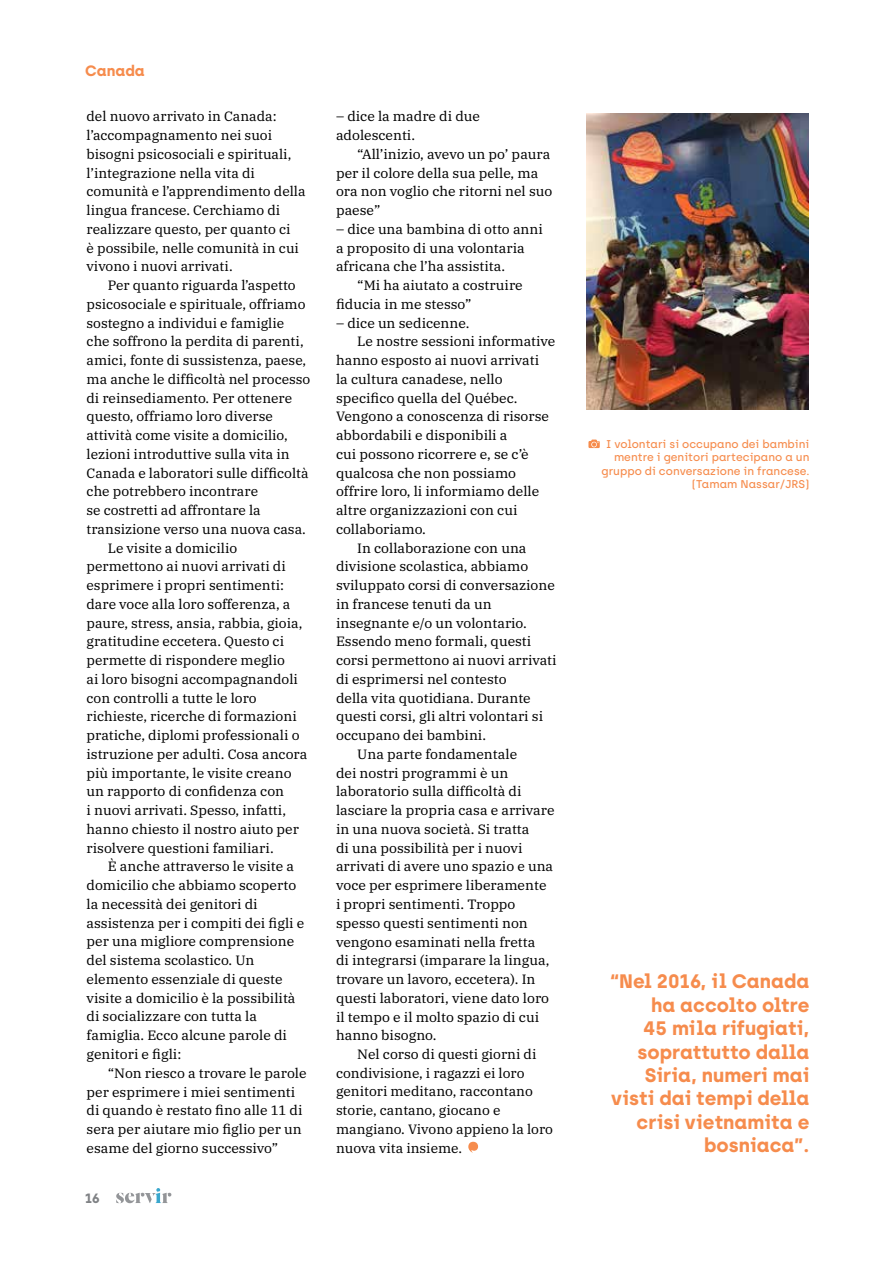
<style>
.page{position:relative;width:893px;height:1263px;background:#fff}
.page>*{position:absolute;margin:0;border:0;box-sizing:border-box;transform-origin:0 0}
.t1{font:700 19.5px/23.4px "Archia";color:#f68c4d;text-align:right}
.t2{font:700 15px "Archia";color:#f68c4d}
.t3{font:13.5px/18.8px "IBM Plex Serif";color:#000}
.t4{font:700 13.5px "Archia";color:#808285}
.t5{font:500 11.25px/13.5px "Archia";color:#f68c4d;text-align:right}
</style>
<div class="page">
<svg style="left:116px;top:1188px;width:55px;height:15px"></svg>
<svg style="left:468px;top:1142px;width:10px;height:11px"></svg>
<img style="left:587px;top:114px;width:221px;height:295px">
<svg style="left:588px;top:440px;width:12px;height:8px"></svg>
<p class="t2" style="left:85px;top:62px;width:61px">Canada</p>
<p class="t3" style="left:87px;top:106px;width:221px">del nuovo arrivato in Canada: l’accompagnamento nei suoi bisogni psicosociali e spirituali, l’integrazione nella vita di comunità e l’apprendimento della lingua francese. Cerchiamo di realizzare questo, per quanto ci<br>è possibile, nelle comunità in cui vivono i nuovi arrivati.</p>
<p class="t3" style="left:108px;top:275px;width:189px">Per quanto riguarda l’aspetto</p>
<p class="t3" style="left:87px;top:294px;width:221px">psicosociale e spirituale, offriamo</p>
<p class="t3" style="left:87px;top:312px;width:199px">sostegno a individui e famiglie</p>
<p class="t3" style="left:87px;top:331px;width:219px">che soffrono la perdita di parenti,</p>
<p class="t3" style="left:87px;top:350px;width:221px">amici, fonte di sussistenza, paese,</p>
<p class="t3" style="left:87px;top:369px;width:225px">ma anche le difficoltà nel processo</p>
<p class="t3" style="left:87px;top:387px;width:207px">di reinsediamento. Per ottenere</p>
<p class="t3" style="left:87px;top:406px;width:188px">questo, offriamo loro diverse</p>
<p class="t3" style="left:87px;top:425px;width:203px">attività come visite a domicilio,</p>
<p class="t3" style="left:87px;top:444px;width:205px">lezioni introduttive sulla vita in</p>
<p class="t3" style="left:87px;top:462px;width:224px">Canada e laboratori sulle difficoltà</p>
<p class="t3" style="left:87px;top:481px;width:173px">che potrebbero incontrare</p>
<p class="t3" style="left:87px;top:500px;width:176px">se costretti ad affrontare la</p>
<p class="t3" style="left:87px;top:519px;width:221px">transizione verso una nuova casa.</p>
<p class="t3" style="left:108px;top:537px;width:131px">Le visite a domicilio</p>
<p class="t3" style="left:87px;top:556px;width:201px">permettono ai nuovi arrivati di</p>
<p class="t3" style="left:87px;top:575px;width:199px">esprimere i propri sentimenti:</p>
<p class="t3" style="left:87px;top:594px;width:205px">dare voce alla loro sofferenza, a</p>
<p class="t3" style="left:87px;top:612px;width:217px">paure, stress, ansia, rabbia, gioia,</p>
<p class="t3" style="left:87px;top:631px;width:199px">gratitudine eccetera. Questo ci</p>
<p class="t3" style="left:87px;top:650px;width:200px">permette di rispondere meglio</p>
<p class="t3" style="left:87px;top:669px;width:213px">ai loro bisogni accompagnandoli</p>
<p class="t3" style="left:87px;top:687px;width:172px">con controlli a tutte le loro</p>
<p class="t3" style="left:87px;top:706px;width:212px">richieste, ricerche di formazioni</p>
<p class="t3" style="left:87px;top:725px;width:215px">pratiche, diplomi professionali o</p>
<p class="t3" style="left:87px;top:744px;width:222px">istruzione per adulti. Cosa ancora</p>
<p class="t3" style="left:87px;top:762px;width:207px">più importante, le visite creano</p>
<p class="t3" style="left:87px;top:781px;width:199px">un rapporto di confidenza con</p>
<p class="t3" style="left:87px;top:800px;width:201px">i nuovi arrivati. Spesso, infatti,</p>
<p class="t3" style="left:87px;top:819px;width:214px">hanno chiesto il nostro aiuto per</p>
<p class="t3" style="left:87px;top:837px;width:189px">risolvere questioni familiari.</p>
<p class="t3" style="left:108px;top:856px;width:188px">È anche attraverso le visite a</p>
<p class="t3" style="left:87px;top:875px;width:211px">domicilio che abbiamo scoperto</p>
<p class="t3" style="left:87px;top:894px;width:173px">la necessità dei genitori di</p>
<p class="t3" style="left:87px;top:912px;width:219px">assistenza per i compiti dei figli e</p>
<p class="t3" style="left:87px;top:931px;width:209px">per una migliore comprensione</p>
<p class="t3" style="left:87px;top:950px;width:170px">del sistema scolastico. Un</p>
<p class="t3" style="left:87px;top:969px;width:198px">elemento essenziale di queste</p>
<p class="t3" style="left:87px;top:987px;width:210px">visite a domicilio è la possibilità</p>
<p class="t3" style="left:87px;top:1006px;width:172px">di socializzare con tutta la</p>
<p class="t3" style="left:87px;top:1025px;width:202px">famiglia. Ecco alcune parole di</p>
<p class="t3" style="left:87px;top:1044px;width:96px">genitori e figli:</p>
<p class="t3" style="left:108px;top:1062px;width:200px">“Non riesco a trovare le parole</p>
<p class="t3" style="left:87px;top:1081px;width:210px">per esprimere i miei sentimenti</p>
<p class="t3" style="left:87px;top:1100px;width:217px">di quando è restato fino alle 11 di</p>
<p class="t3" style="left:87px;top:1119px;width:217px">sera per aiutare mio figlio per un</p>
<p class="t3" style="left:87px;top:1137px;width:193px">esame del giorno successivo”</p>
<p class="t4" style="left:85px;top:1190px;width:17px">16</p>
<p class="t3" style="left:336px;top:106px;width:145px">– dice la madre di due adolescenti.</p>
<p class="t3" style="left:336px;top:144px;width:218px;text-indent:21px">“All’inizio, avevo un po’ paura per il colore della sua pelle, ma ora non voglio che ritorni nel suo paese”</p>
<p class="t3" style="left:336px;top:219px;width:208px">– dice una bambina di otto anni a proposito di una volontaria africana che l’ha assistita.</p>
<p class="t3" style="left:336px;top:275px;width:188px;text-indent:21px">“Mi ha aiutato a costruire fiducia in me stesso”</p>
<p class="t3" style="left:336px;top:312px;width:135px">– dice un sedicenne.</p>
<p class="t3" style="left:357px;top:331px;width:200px">Le nostre sessioni informative</p>
<p class="t3" style="left:336px;top:350px;width:205px">hanno esposto ai nuovi arrivati</p>
<p class="t3" style="left:336px;top:369px;width:168px">la cultura canadese, nello</p>
<p class="t3" style="left:336px;top:387px;width:183px">specifico quella del Québec.</p>
<p class="t3" style="left:336px;top:406px;width:214px">Vengono a conoscenza di risorse</p>
<p class="t3" style="left:336px;top:425px;width:173px">abbordabili e disponibili a</p>
<p class="t3" style="left:336px;top:444px;width:194px">cui possono ricorrere e, se c’è</p>
<p class="t3" style="left:336px;top:462px;width:182px">qualcosa che non possiamo</p>
<p class="t3" style="left:336px;top:481px;width:205px">offrire loro, li informiamo delle</p>
<p class="t3" style="left:336px;top:500px;width:183px">altre organizzazioni con cui</p>
<p class="t3" style="left:336px;top:519px;width:91px">collaboriamo.</p>
<p class="t3" style="left:357px;top:537px;width:171px">In collaborazione con una</p>
<p class="t3" style="left:336px;top:556px;width:194px">divisione scolastica, abbiamo</p>
<p class="t3" style="left:336px;top:575px;width:220px">sviluppato corsi di conversazione</p>
<p class="t3" style="left:336px;top:594px;width:157px">in francese tenuti da un</p>
<p class="t3" style="left:336px;top:612px;width:192px">insegnante e/o un volontario.</p>
<p class="t3" style="left:336px;top:631px;width:197px">Essendo meno formali, questi</p>
<p class="t3" style="left:336px;top:650px;width:222px">corsi permettono ai nuovi arrivati</p>
<p class="t3" style="left:336px;top:669px;width:172px">di esprimersi nel contesto</p>
<p class="t3" style="left:336px;top:687px;width:196px">della vita quotidiana. Durante</p>
<p class="t3" style="left:336px;top:706px;width:209px">questi corsi, gli altri volontari si</p>
<p class="t3" style="left:336px;top:725px;width:152px">occupano dei bambini.</p>
<p class="t3" style="left:357px;top:744px;width:161px">Una parte fondamentale</p>
<p class="t3" style="left:336px;top:762px;width:174px">dei nostri programmi è un</p>
<p class="t3" style="left:336px;top:781px;width:187px">laboratorio sulla difficoltà di</p>
<p class="t3" style="left:336px;top:800px;width:220px">lasciare la propria casa e arrivare</p>
<p class="t3" style="left:336px;top:819px;width:195px">in una nuova società. Si tratta</p>
<p class="t3" style="left:336px;top:837px;width:188px">di una possibilità per i nuovi</p>
<p class="t3" style="left:336px;top:856px;width:219px">arrivati di avere uno spazio e una</p>
<p class="t3" style="left:336px;top:875px;width:212px">voce per esprimere liberamente</p>
<p class="t3" style="left:336px;top:894px;width:181px">i propri sentimenti. Troppo</p>
<p class="t3" style="left:336px;top:912px;width:193px">spesso questi sentimenti non</p>
<p class="t3" style="left:336px;top:931px;width:201px">vengono esaminati nella fretta</p>
<p class="t3" style="left:336px;top:950px;width:215px">di integrarsi (imparare la lingua,</p>
<p class="t3" style="left:336px;top:969px;width:201px">trovare un lavoro, eccetera). In</p>
<p class="t3" style="left:336px;top:987px;width:215px">questi laboratori, viene dato loro</p>
<p class="t3" style="left:336px;top:1006px;width:205px">il tempo e il molto spazio di cui</p>
<p class="t3" style="left:336px;top:1025px;width:102px">hanno bisogno.</p>
<p class="t3" style="left:357px;top:1044px;width:181px">Nel corso di questi giorni di</p>
<p class="t3" style="left:336px;top:1062px;width:190px">condivisione, i ragazzi ei loro</p>
<p class="t3" style="left:336px;top:1081px;width:198px">genitori meditano, raccontano</p>
<p class="t3" style="left:336px;top:1100px;width:166px">storie, cantano, giocano e</p>
<p class="t3" style="left:336px;top:1119px;width:218px">mangiano. Vivono appieno la loro</p>
<p class="t3" style="left:336px;top:1137px;width:128px">nuova vita insieme.</p>
<p class="t5" style="left:602px;top:437px;width:209px">I volontari si occupano dei bambini mentre i genitori partecipano a un gruppo di conversazione in francese. (Tamam Nassar/JRS)</p>
<h1 class="t1" style="left:610px;top:969px;width:201px">“Nel 2016, il Canada ha accolto oltre<br>45 mila rifugiati, soprattutto dalla<br>Siria, numeri mai visti dai tempi della crisi vietnamita e bosniaca”.</h1>
</div>
